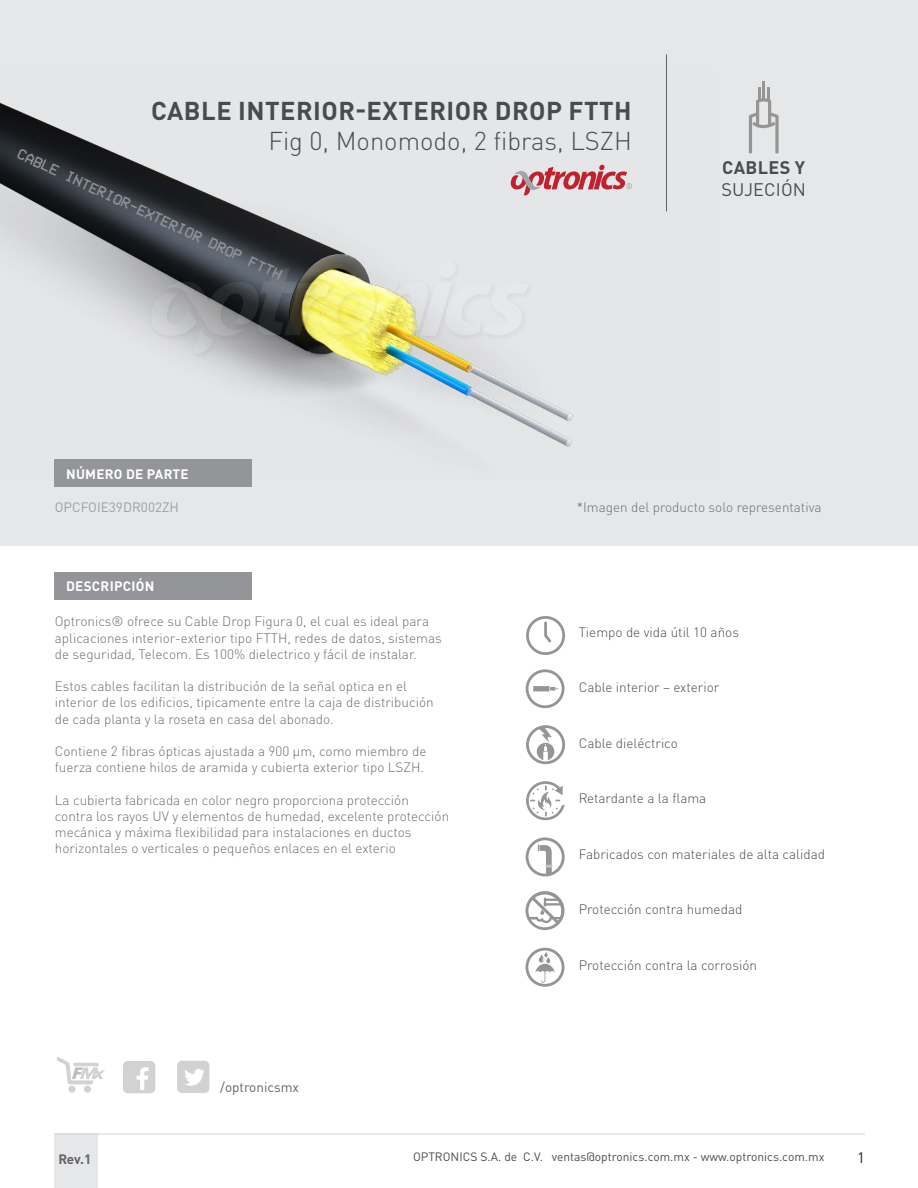
<style>
.page{position:relative;width:918px;height:1188px;background:#fff}
.page>*{position:absolute;margin:0;border:0;box-sizing:border-box;transform-origin:0 0}
.t1{font:700 25.5px "DIN Pro";letter-spacing:.02em;color:#4b4c4d}
.t2{font:300 25.5px "DIN Pro";color:#4b4c4d}
.t3{font:18px "DIN Pro";letter-spacing:.01em;color:#4b4c4d}
.t4{font:700 18px "DIN Pro";letter-spacing:.02em;color:#4b4c4d}
.t5{font:15px "VCROSD Mono";color:#939598}
.t6{font:15px "DIN Pro";color:#231f20}
.t7{font:300 13.5px/16.2px "DIN Pro";color:#6c6d70}
.t8{font:300 13.5px "DIN Pro";color:#4b4c4d}
.t9{font:700 13.5px "DIN Pro";letter-spacing:.02em;color:#fff}
.t10{font:13.5px "DIN Pro";color:#9d9fa2}
.t11{font:13.5px "DIN Pro";color:#636366}
.t12{font:700 13.5px "DIN Pro";color:#636366}
.t13{font:12px "DIN Pro";color:#4b4c4d}
</style>
<div class="page">
<div style="left:1px;top:0;width:917px;height:545px;background:#e6e7e9"></div>
<div style="left:54px;top:1134px;width:44px;height:54px;background:#e6e7e9"></div>
<hr style="left:55px;top:1134px;width:810px;height:1px;background:#d1d2d4">
<hr style="left:666px;top:54px;width:1px;height:157px;background:#636366">
<svg style="left:749px;top:81px;width:30px;height:72px"></svg>
<img style="left:0;top:68px;width:667px;height:412px">
<div style="left:54px;top:459px;width:198px;height:28px;background:#939598"></div>
<div style="left:68px;top:1086px;width:8px;height:7px;background:#d1d2d4;border-radius:50%"></div>
<div style="left:84px;top:1086px;width:7px;height:7px;background:#d1d2d4;border-radius:50%"></div>
<svg style="left:56px;top:1057px;width:49px;height:27px"></svg>
<div style="left:123px;top:1061px;width:32px;height:32px;background:#d1d2d4;border-radius:5px"></div>
<svg style="left:137px;top:1067px;width:11px;height:23px"></svg>
<div style="left:177px;top:1061px;width:32px;height:32px;background:#d1d2d4;border-radius:5px"></div>
<svg style="left:185px;top:1069px;width:20px;height:17px"></svg>
<svg style="left:526px;top:616px;width:39px;height:39px"></svg>
<img style="left:145px;top:255px;width:393px;height:108px">
<svg style="left:150px;top:261px;width:379px;height:93px"></svg>
<div style="left:54px;top:572px;width:197px;height:27px;background:#939598"></div>
<svg style="left:526px;top:725px;width:39px;height:39px"></svg>
<svg style="left:526px;top:669px;width:39px;height:39px"></svg>
<svg style="left:526px;top:781px;width:39px;height:39px"></svg>
<svg style="left:526px;top:837px;width:39px;height:39px"></svg>
<svg style="left:526px;top:948px;width:39px;height:39px"></svg>
<svg style="left:526px;top:891px;width:39px;height:39px"></svg>
<h1 class="t1" style="left:151px;top:89px;width:482px">CABLE INTERIOR-EXTERIOR DROP FTTH</h1>
<h1 class="t2" style="left:268px;top:121px;width:365px">Fig 0, Monomodo, 2 fibras, LSZH</h1>
<p class="t5" style="left:21px;top:146px;width:292px;rotate:25deg">CABLE INTERIOR-EXTERIOR DROP FTTH</p>
<p class="t9" style="left:66px;top:462px;width:124px">NÚMERO DE PARTE</p>
<h2 class="t4" style="left:722px;top:153px;width:84px">CABLES Y</h2>
<h2 class="t3" style="left:721px;top:177px;width:86px">SUJECIÓN</h2>
<p class="t10" style="left:55px;top:498px;width:126px">OPCFOIE39DR002ZH</p>
<p class="t9" style="left:66px;top:575px;width:90px">DESCRIPCIÓN</p>
<p class="t7" style="left:55px;top:612px;width:388px">Optronics® ofrece su Cable Drop Figura 0, el cual es ideal para aplicaciones interior-exterior tipo FTTH, redes de datos, sistemas de seguridad, Telecom. Es 100% dielectrico y fácil de instalar.</p>
<p class="t7" style="left:55px;top:677px;width:380px">Estos cables facilitan la distribución de la señal optica en el interior de los edificios, tipicamente entre la caja de distribución de cada planta y la roseta en casa del abonado.</p>
<p class="t7" style="left:55px;top:742px;width:373px">Contiene 2 fibras ópticas ajustada a 900 μm, como miembro de fuerza contiene hilos de aramida y cubierta exterior tipo LSZH.</p>
<p class="t7" style="left:55px;top:790px;width:396px">La cubierta fabricada en color negro proporciona protección contra los rayos UV y elementos de humedad, excelente protección mecánica y máxima flexibilidad para instalaciones en ductos horizontales o verticales o pequeños enlaces en el exterio</p>
<p class="t11" style="left:220px;top:1078px;width:80px">/optronicsmx</p>
<p class="t7" style="left:577px;top:497px;width:246px">*Imagen del producto solo representativa</p>
<p class="t8" style="left:579px;top:622px;width:162px">Tiempo de vida útil 10 años</p>
<p class="t8" style="left:579px;top:677px;width:142px">Cable interior – exterior</p>
<p class="t8" style="left:579px;top:733px;width:101px">Cable dieléctrico</p>
<p class="t8" style="left:579px;top:788px;width:129px">Retardante a la flama</p>
<p class="t8" style="left:579px;top:844px;width:248px">Fabricados con materiales de alta calidad</p>
<p class="t8" style="left:579px;top:899px;width:165px">Protección contra humedad</p>
<p class="t8" style="left:579px;top:955px;width:180px">Protección contra la corrosión</p>
<p class="t12" style="left:58px;top:1148px;width:34px">Rev.1</p>
<p class="t13" style="left:413px;top:1149px;width:413px">OPTRONICS S.A. de C.V. ventas@optronics.com.mx - www.optronics.com.mx</p>
<p class="t6" style="left:857px;top:1148px;width:9px">1</p>
</div>
